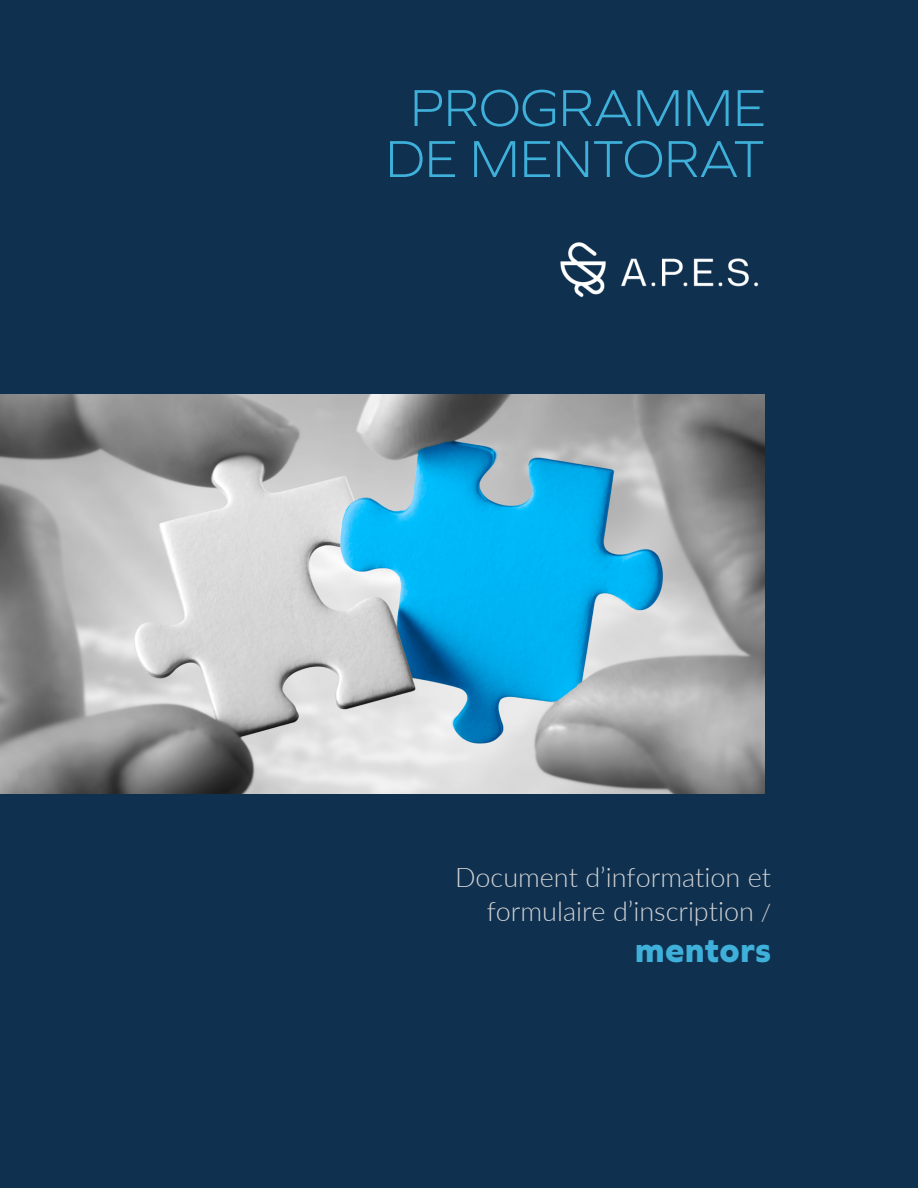
<style>
.page{position:relative;width:918px;height:1188px;background:#0f314f}
.page>*{position:absolute;margin:0;border:0;box-sizing:border-box;transform-origin:0 0}
.Titre{font:300 54px "Graphie";color:#3fb0da}
.Corps_de_texte_-_Ali{font:800 36px "Graphie";letter-spacing:.005em;color:#3fb0da}
.Corps_de_texte_-_Ali-2{font:300 27px/33.9px "Lato";color:#d1d2d4;text-align:right}
.s1{font-size:24px}
</style>
<div class="page">
<img style="left:0;top:394px;width:765px;height:400px">
<img style="left:560px;top:242px;width:199px;height:56px">
<p class="Titre" style="left:410px;top:77px;width:358px">PROGRAMME</p>
<p class="Titre" style="left:385px;top:128px;width:381px">DE MENTORAT</p>
<p class="Corps_de_texte_-_Ali-2" style="left:455px;top:859px;width:318px">Document d’information et formulaire d’inscription <span class="s1">/</span></p>
<p class="Corps_de_texte_-_Ali" style="left:635px;top:928px;width:138px">mentors</p>
</div>
